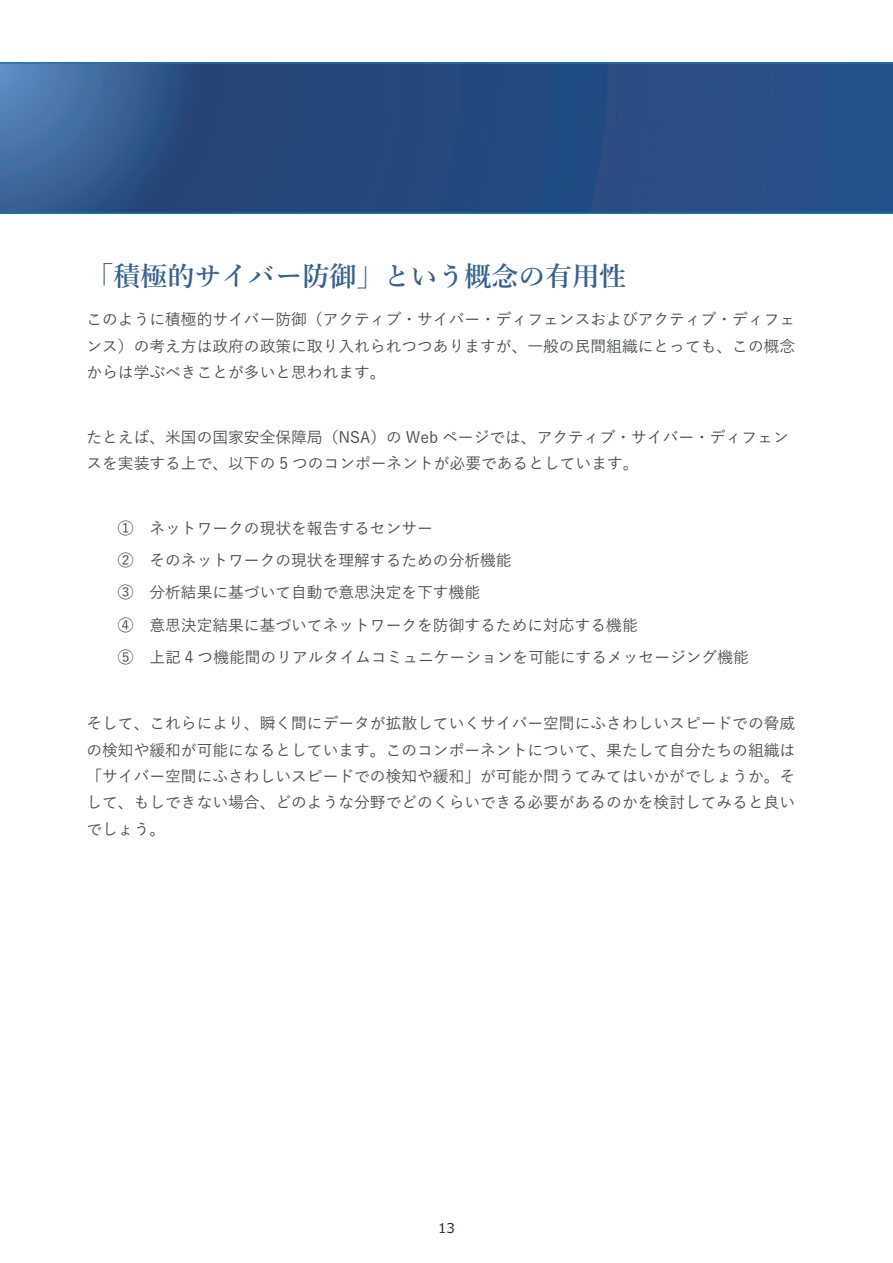
<style>
.page{position:relative;width:893px;height:1263px;background:#fff}
.page>*{position:absolute;margin:0;border:0;box-sizing:border-box;transform-origin:0 0}
.t1{font:600 27px "Yu Mincho";color:#336291}
.t2{font:500 15.75px/26.4px "Yu Gothic";color:#494a4b;text-align:justify}
.t3{font:13.5px "Meiryo UI";color:#292549}
.t4{font:13.5px "Meiryo UI";color:#282549}
</style>
<div class="page">
<svg style="left:0;top:62px;width:893px;height:152px;background:#295085"></svg>
<h1 class="t1" style="left:86px;top:260px;width:541px">「積極的サイバー防御」という概念の有用性</h1>
<p class="t2" style="left:86px;top:304px;width:710px">このように積極的サイバー防御（アクティブ・サイバー・ディフェンスおよびアクティブ・ディフェンス）の考え方は政府の政策に取り入れられつつありますが、一般の⺠間組織にとっても、この概念からは学ぶべきことが多いと思われます。</p>
<p class="t2" style="left:86px;top:421px;width:704px">たとえば、米国の国家安全保障局（NSA）の Web ページでは、アクティブ・サイバー・ディフェンスを実装する上で、以下の 5 つのコンポーネントが必要であるとしています。</p>
<p class="t2" style="left:118px;top:510px;width:632px;line-height:32.4px;text-align:left">① ネットワークの現状を報告するセンサー<br>② そのネットワークの現状を理解するための分析機能<br>③ 分析結果に基づいて自動で意思決定を下す機能<br>④ 意思決定結果に基づいてネットワークを防御するために対応する機能<br>⑤ 上記 4 つ機能間のリアルタイムコミュニケーションを可能にするメッセージング機能</p>
<p class="t2" style="left:86px;top:708px;width:710px">そして、これらにより、瞬く間にデータが拡散していくサイバー空間にふさわしいスピードでの脅威の検知や緩和が可能になるとしています。このコンポーネントについて、果たして自分たちの組織は「サイバー空間にふさわしいスピードでの検知や緩和」が可能か問うてみてはいかがでしょうか。そして、もしできない場合、どのような分野でどのくらいできる必要があるのかを検討してみると良いでしょう。</p>
<p class="t3" style="left:430px;top:1218px;width:18px">13</p>
<p class="t4" style="left:438px;top:1218px;width:18px">13</p>
</div>
